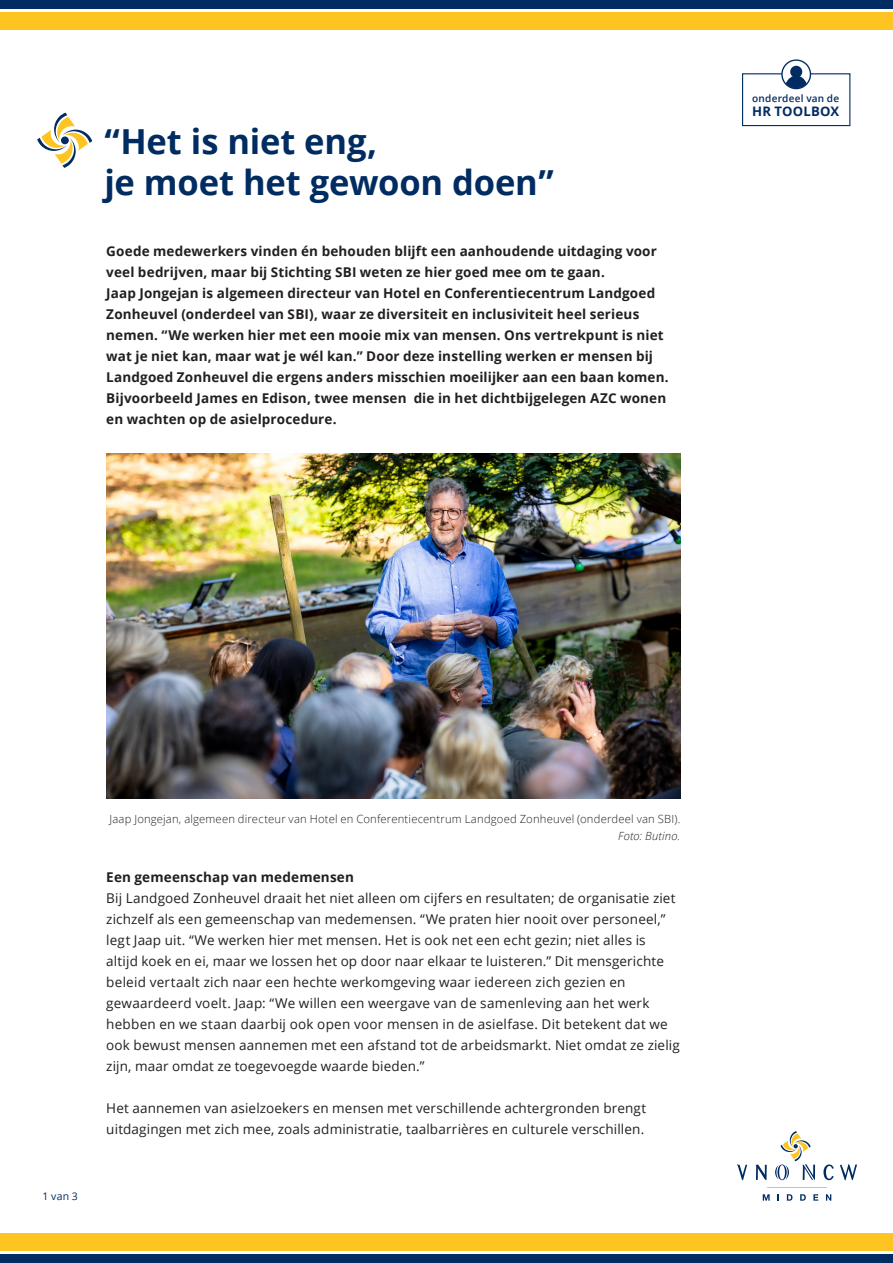
<style>
.page{position:relative;width:893px;height:1263px;background:#fff}
.page>*{position:absolute;margin:0;border:0;box-sizing:border-box;transform-origin:0 0}
.t1{font:700 34.5px/41.4px "Open Sans";letter-spacing:-.005em;color:#002c62}
.t2{font:13.5px/21px "Open Sans";letter-spacing:.01em;color:#231f20}
.t3{font:700 13.5px/21px "Open Sans";letter-spacing:.01em;color:#231f20}
.t4{font:700 13.05px "Open Sans";letter-spacing:.015em;color:#002c62}
.t5{font:300 11.25px/16.5px "Open Sans";letter-spacing:.015em;color:#231f20;text-align:right}
.t6{font:10.5px "Open Sans";color:#002c62}
.t7{font:600 10.05px "Open Sans";letter-spacing:.02em;color:#002c62}
.s1{font-style:italic}
</style>
<div class="page">
<svg style="left:763px;top:1194px;width:7px;height:6px"></svg>
<svg style="left:777px;top:1194px;width:2px;height:6px"></svg>
<svg style="left:787px;top:1194px;width:5px;height:6px"></svg>
<svg style="left:800px;top:1194px;width:6px;height:6px"></svg>
<svg style="left:813px;top:1194px;width:5px;height:6px"></svg>
<svg style="left:826px;top:1194px;width:5px;height:6px"></svg>
<hr style="left:767px;top:1187px;width:60px;height:1px;background:#fec422">
<svg style="left:823px;top:1164px;width:11px;height:16px"></svg>
<svg style="left:737px;top:1164px;width:10px;height:16px"></svg>
<svg style="left:755px;top:1164px;width:12px;height:16px"></svg>
<svg style="left:840px;top:1164px;width:17px;height:16px"></svg>
<svg style="left:775px;top:1131px;width:40px;height:49px"></svg>
<div style="left:0;top:0;width:893px;height:9px;background:#002c62"></div>
<div style="left:0;top:13px;width:893px;height:17px;background:#fec422"></div>
<div style="left:0;top:1254px;width:893px;height:9px;background:#002c62"></div>
<div style="left:0;top:1233px;width:893px;height:17px;background:#fec422"></div>
<svg style="left:37px;top:113px;width:55px;height:55px"></svg>
<div style="left:781px;top:59px;width:30px;height:30px;border:1px solid #002c62;border-radius:50%"></div>
<div style="left:790px;top:66px;width:12px;height:12px;background:#002c62;border-radius:50%"></div>
<svg style="left:742px;top:73px;width:109px;height:54px"></svg>
<img style="left:106px;top:454px;width:574px;height:344px">
<p class="t1" style="left:104px;top:120px;width:451px">“Het is niet eng,<br>je moet het gewoon doen”</p>
<p class="t3" style="left:106px;top:240px;width:564px">Goede medewerkers vinden én behouden blijft een aanhoudende uitdaging voor veel bedrijven, maar bij Stichting SBI weten ze hier goed mee om te gaan.<br>Jaap Jongejan is algemeen directeur van Hotel en Conferentiecentrum Landgoed Zonheuvel (onderdeel van SBI), waar ze diversiteit en inclusiviteit heel serieus nemen. “We werken hier met een mooie mix van mensen. Ons vertrekpunt is niet wat je niet kan, maar wat je wél kan.” Door deze instelling werken er mensen bij Landgoed Zonheuvel die ergens anders misschien moeilijker aan een baan komen.<br>Bijvoorbeeld James en Edison, twee mensen die in het dichtbijgelegen AZC wonen en wachten op de asielprocedure.</p>
<p class="t7" style="left:752px;top:92px;width:88px">onderdeel van de</p>
<p class="t4" style="left:752px;top:102px;width:88px">HR TOOLBOX</p>
<p class="t6" style="left:43px;top:1189px;width:37px">1 van 3</p>
<p class="t5" style="left:110px;top:810px;width:572px">Jaap Jongejan, algemeen directeur van Hotel en Conferentiecentrum Landgoed Zonheuvel (onderdeel van SBI).<br><span class="s1">Foto: Butino.</span></p>
<p class="t3" style="left:106px;top:866px;width:249px">Een gemeenschap van medemensen</p>
<p class="t2" style="left:106px;top:887px;width:575px">Bij Landgoed Zonheuvel draait het niet alleen om cijfers en resultaten; de organisatie ziet zichzelf als een gemeenschap van medemensen. “We praten hier nooit over personeel,” legt Jaap uit. “We werken hier met mensen. Het is ook net een echt gezin; niet alles is altijd koek en ei, maar we lossen het op door naar elkaar te luisteren.” Dit mensgerichte beleid vertaalt zich naar een hechte werkomgeving waar iedereen zich gezien en gewaardeerd voelt. Jaap: “We willen een weergave van de samenleving aan het werk hebben en we staan daarbij ook open voor mensen in de asielfase. Dit betekent dat we ook bewust mensen aannemen met een afstand tot de arbeidsmarkt. Niet omdat ze zielig zijn, maar omdat ze toegevoegde waarde bieden.”</p>
<p class="t2" style="left:106px;top:1097px;width:541px">Het aannemen van asielzoekers en mensen met verschillende achtergronden brengt uitdagingen met zich mee, zoals administratie, taalbarrières en culturele verschillen.</p>
</div>
